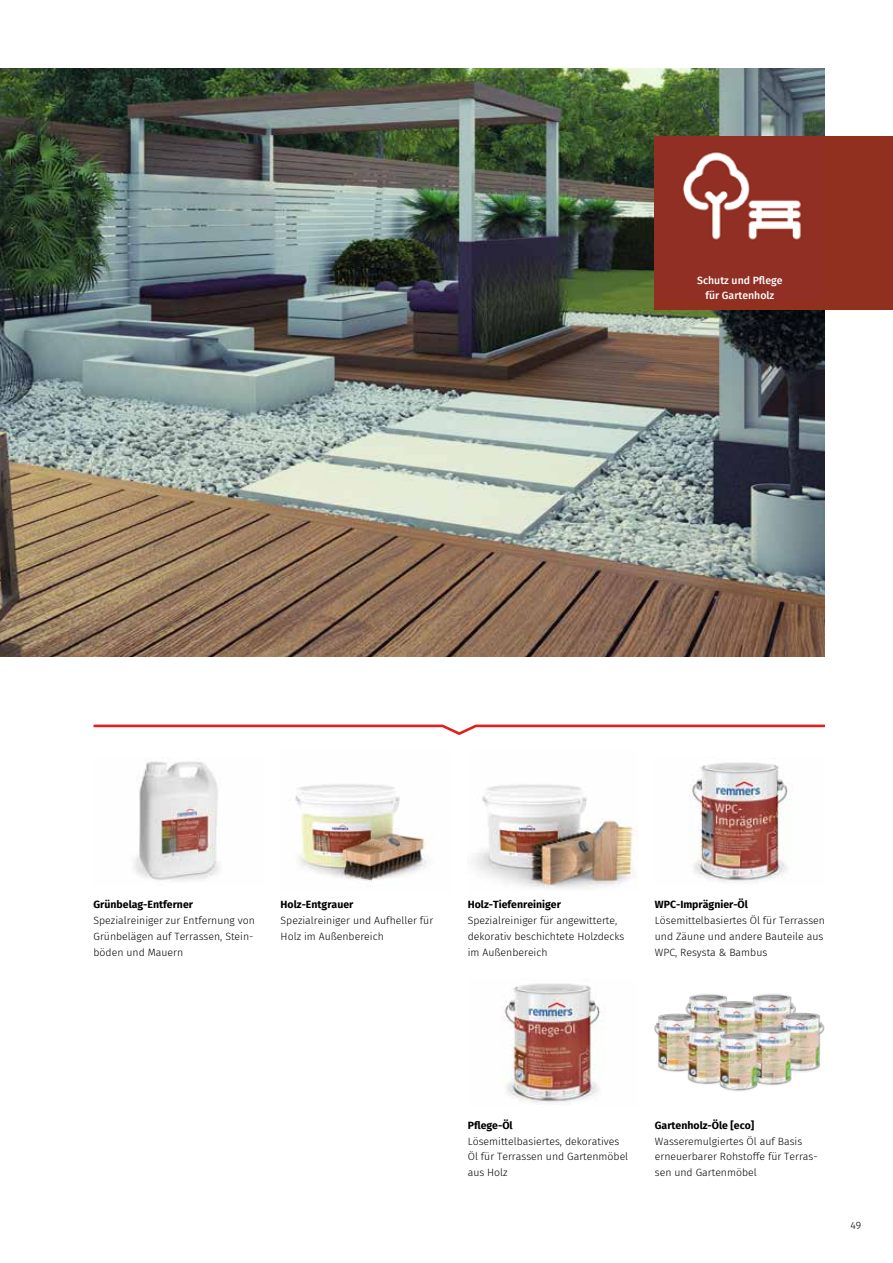
<style>
.page{position:relative;width:893px;height:1263px;background:#fff}
.page>*{position:absolute;margin:0;border:0;box-sizing:border-box;transform-origin:0 0}
.t1{font:300 10.5px/15.8px "Fira Sans";color:#000}
.t2{font:700 10.5px "Fira Sans";color:#000}
.t3{font:500 10.5px/15.8px "Fira Sans";color:#fff;text-align:center}
</style>
<div class="page">
<img style="left:502px;top:983px;width:100px;height:120px">
<img style="left:655px;top:994px;width:170px;height:97px">
<img style="left:134px;top:761px;width:85px;height:120px">
<img style="left:295px;top:784px;width:131px;height:99px">
<img style="left:474px;top:784px;width:164px;height:105px">
<img style="left:689px;top:762px;width:103px;height:121px">
<img style="left:0;top:68px;width:825px;height:588px">
<div style="left:655px;top:136px;width:238px;height:174px;background:#92301f"></div>
<svg style="left:94px;top:725px;width:731px;height:10px"></svg>
<img style="left:682px;top:152px;width:119px;height:88px">
<p class="t3" style="left:697px;top:271px;width:87px">Schutz und Pflege für Gartenholz</p>
<p class="t2" style="left:94px;top:896px;width:101px">Grünbelag-Entferner</p>
<p class="t1" style="left:94px;top:912px;width:163px">Spezialreiniger zur Entfernung von<br>Grünbelägen auf Terrassen, Stein&shy;böden und Mauern</p>
<p class="t2" style="left:281px;top:896px;width:74px">Holz-Entgrauer</p>
<p class="t1" style="left:281px;top:912px;width:154px">Spezialreiniger und Aufheller für<br>Holz im Außenbereich</p>
<p class="t2" style="left:468px;top:896px;width:95px">Holz-Tiefenreiniger</p>
<p class="t1" style="left:468px;top:912px;width:158px">Spezialreiniger für angewitterte, dekorativ beschichtete Holzdecks im Außenbereich</p>
<p class="t2" style="left:655px;top:896px;width:95px">WPC-Imprägnier-Öl</p>
<p class="t1" style="left:655px;top:912px;width:172px">Lösemittelbasiertes Öl für Terrassen und Zäune und andere Bauteile aus<br>WPC, Resysta &amp; Bambus</p>
<p class="t2" style="left:468px;top:1116px;width:46px">Pflege-Öl</p>
<p class="t1" style="left:468px;top:1133px;width:162px">Lösemittelbasiertes, dekoratives<br>Öl für Terrassen und Gartenmöbel aus Holz</p>
<p class="t2" style="left:655px;top:1116px;width:101px">Gartenholz-Öle [eco]</p>
<p class="t1" style="left:655px;top:1133px;width:164px">Wasseremulgiertes Öl auf Basis erneuerbarer Rohstoffe für Terras&shy;sen und Gartenmöbel</p>
<p class="t1" style="left:850px;top:1217px;width:12px">49</p>
</div>
